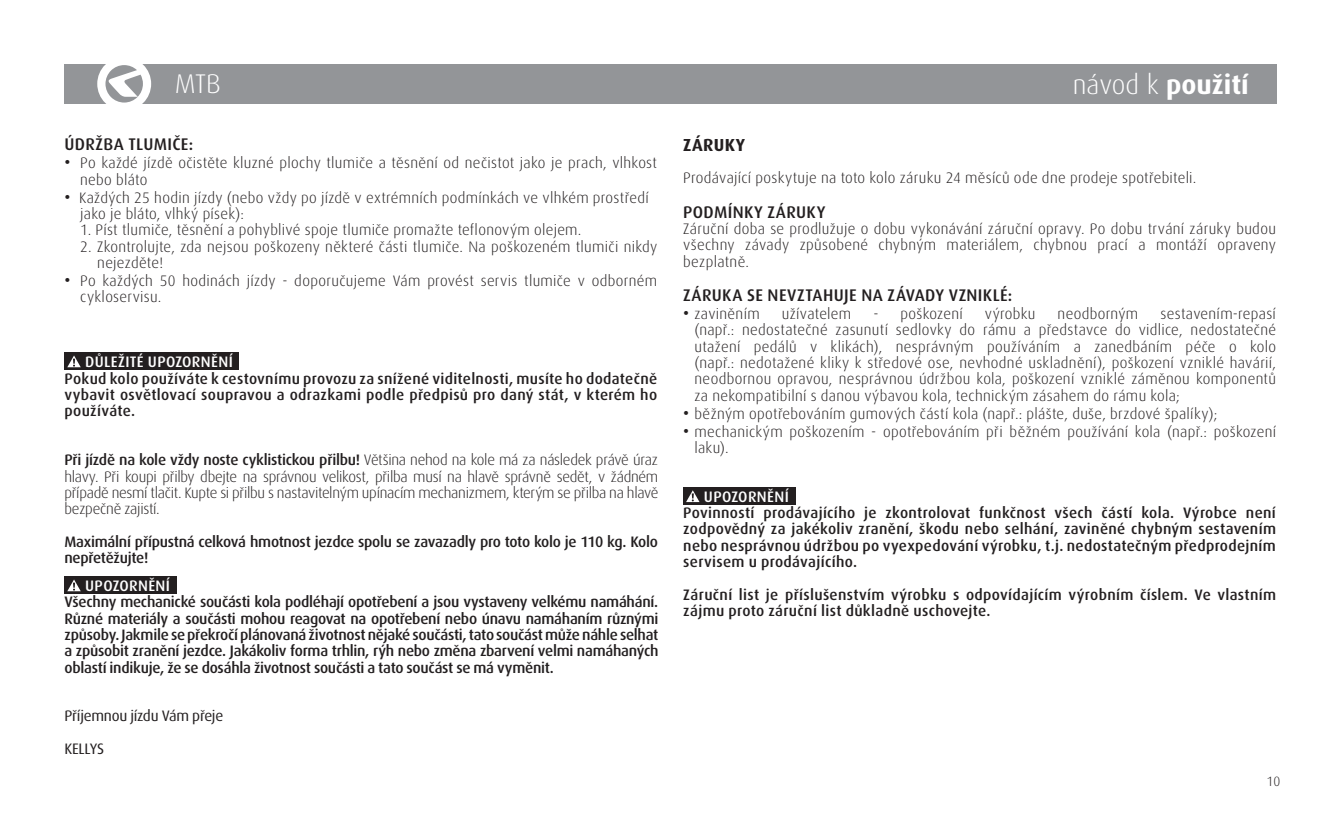
<style>
.page{position:relative;width:1341px;height:831px;background:#fff}
.page>*{position:absolute;margin:0;border:0;box-sizing:border-box;transform-origin:0 0}
.t1{font:700 27px "Dax CE";color:#fff}
.t2{font:300 27px "Dax CE";color:#fff}
.t3{font:700 17.55px "Dax CE";letter-spacing:.025em;color:#231f20}
.t4{font:500 16.88px "Dax CE";letter-spacing:.02em;color:#231f20}
.t5{font:300 15.3px/16.2px "Dax CE";letter-spacing:.02em;color:#231f20}
.t6{font:500 15.3px/16.4px "Dax CE";letter-spacing:.02em;color:#231f20;text-align:justify}
.t7{font:500 15.3px/16.2px "Dax CE";letter-spacing:-.02em;color:#231f20}
.t8{font:500 15.3px "Dax CE";letter-spacing:.025em;color:#fff}
.t9{font:15.3px/32.6px "Dax CE";letter-spacing:-.02em;color:#231f20}
.t10{font:300 13.5px "Dax CE";color:#231f20}
.s1{font-weight:300}
.s2{font-weight:500;font-size:16.88px}
.s3{font-weight:500}
</style>
<div class="page">
<div style="left:64px;top:576px;width:113px;height:18px;background:#231f20"></div>
<svg style="left:67px;top:579px;width:14px;height:12px"></svg>
<div style="left:683px;top:487px;width:112px;height:17px;background:#231f20"></div>
<svg style="left:686px;top:490px;width:13px;height:12px"></svg>
<div style="left:64px;top:352px;width:175px;height:18px;background:#231f20"></div>
<svg style="left:67px;top:355px;width:14px;height:12px"></svg>
<div style="left:64px;top:64px;width:1212px;height:40px;background:#939598"></div>
<svg style="left:97px;top:64px;width:54px;height:40px"></svg>
<h1 class="t2" style="left:175px;top:71px;width:47px">MTB</h1>
<h1 class="t1" style="left:1073px;top:76px;width:177px"><span class="s1">návod k</span> použití</h1>
<p class="t4" style="left:64px;top:136px;width:130px">ÚDRŽBA TLUMIČE:</p>
<p class="t5" style="left:80px;top:156px;width:578px;text-indent:-16px"><span class="s2">•</span> Po každé jízdě očistěte kluzné plochy tlumiče a těsnění od nečistot jako je prach, vlhkost nebo bláto</p>
<p class="t5" style="left:80px;top:190px;width:570px;text-indent:-16px"><span class="s2">•</span> Každých 25 hodin jízdy (nebo vždy po jízdě v extrémních podmínkách ve vlhkém prostředí jako je bláto, vlhký písek):</p>
<p class="t5" style="left:80px;top:222px;width:503px">1. Píst tlumiče, těsnění a pohyblivé spoje tlumiče promažte teflonovým olejem.</p>
<p class="t5" style="left:97px;top:239px;width:561px;text-indent:-17px">2. Zkontrolujte, zda nejsou poškozeny některé části tlumiče. Na poškozeném tlumiči nikdy nejezděte!</p>
<p class="t5" style="left:80px;top:273px;width:578px;text-indent:-16px"><span class="s2">•</span> Po každých 50 hodinách jízdy - doporučujeme Vám provést servis tlumiče v odborném cykloservisu.</p>
<p class="t8" style="left:85px;top:355px;width:149px">DŮLEŽITÉ UPOZORNĚNÍ</p>
<p class="t6" style="left:64px;top:371px;width:594px">Pokud kolo používáte k cestovnímu provozu za snížené viditelnosti, musíte ho dodatečně vybavit osvětlovací soupravou a odrazkami podle předpisů pro daný stát, v kterém ho používáte.</p>
<p class="t5" style="left:64px;top:452px;width:596px;text-align:justify"><span class="s3">Při jízdě na kole vždy noste cyklistickou přilbu!</span> Většina nehod na kole má za následek právě úraz hlavy. Při koupi přilby dbejte na správnou velikost, přilba musí na hlavě správně sedět, v žádném případě nesmí tlačit. Kupte si přilbu s nastavitelným upínacím mechanizmem, kterým se přilba na hlavě bezpečně zajistí.</p>
<p class="t7" style="left:64px;top:534px;width:595px">Maximální přípustná celková hmotnost jezdce spolu se zavazadly pro toto kolo je 110 kg. Kolo nepřetěžujte!</p>
<p class="t8" style="left:85px;top:578px;width:86px">UPOZORNĚNÍ</p>
<p class="t6" style="left:64px;top:594px;width:595px">Všechny mechanické součásti kola podléhají opotřebení a jsou vystaveny velkému namáhání.<br>Různé materiály a součásti mohou reagovat na opotřebení nebo únavu namáhaním různými způsoby. Jakmile se překročí plánovaná životnost nějaké součásti, tato součást může náhle selhat a způsobit zranění jezdce. Jakákoliv forma trhlin, rýh nebo změna zbarvení velmi namáhaných oblastí indikuje, že se dosáhla životnost součásti a tato součást se má vyměnit.</p>
<p class="t9" style="left:65px;top:699px;width:160px">Příjemnou jízdu Vám přeje<br>KELLYS</p>
<p class="t3" style="left:683px;top:138px;width:63px">ZÁRUKY</p>
<p class="t5" style="left:683px;top:171px;width:515px">Prodávající poskytuje na toto kolo záruku 24 měsíců ode dne prodeje spotřebiteli.</p>
<p class="t4" style="left:683px;top:203px;width:144px">PODMÍNKY ZÁRUKY</p>
<p class="t5" style="left:683px;top:221px;width:594px;text-align:justify">Záruční doba se prodlužuje o dobu vykonávání záruční opravy. Po dobu trvání záruky budou všechny závady způsobené chybným materiálem, chybnou prací a montáží opraveny bezplatně.</p>
<p class="t4" style="left:683px;top:287px;width:331px">ZÁRUKA SE NEVZTAHUJE NA ZÁVADY VZNIKLÉ:</p>
<p class="t5" style="left:683px;top:306px;width:78px"><span class="s2">•</span> zaviněním</p>
<p class="t5" style="left:782px;top:306px;width:71px">užívatelem</p>
<p class="t5" style="left:873px;top:306px;width:91px">- poškození</p>
<p class="t5" style="left:985px;top:306px;width:52px">výrobku</p>
<p class="t5" style="left:1057px;top:306px;width:82px">neodborným</p>
<p class="t5" style="left:694px;top:306px;width:583px;text-align:justify;text-indent:466px">sestavením-repasí (např.: nedostatečné zasunutí sedlovky do rámu a představce do vidlice, nedostatečné utažení pedálů v klikách), nesprávným používáním a zanedbáním péče o kolo (např.: nedotažené kliky k středové ose, nevhodné uskladnění), poškození vzniklé havárií, neodbornou opravou, nesprávnou údržbou kola, poškození vzniklé záměnou komponentů za nekompatibilní s danou výbavou kola, technickým zásahem do rámu kola;</p>
<p class="t5" style="left:683px;top:406px;width:536px"><span class="s2">•</span> běžným opotřebováním gumových částí kola (např.: plášte, duše, brzdové špalíky);</p>
<p class="t5" style="left:694px;top:424px;width:583px;text-indent:-11px"><span class="s2">•</span> mechanickým poškozením - opotřebováním při běžném používání kola (např.: poškození laku).</p>
<p class="t8" style="left:704px;top:489px;width:86px">UPOZORNĚNÍ</p>
<p class="t6" style="left:683px;top:505px;width:594px">Povinností prodávajícího je zkontrolovat funkčnost všech částí kola. Výrobce není zodpovědný za jakékoliv zranění, škodu nebo selhání, zaviněné chybným sestavením nebo nesprávnou údržbou po vyexpedování výrobku, t.j. nedostatečným předprodejním servisem u prodávajícího.</p>
<p class="t6" style="left:683px;top:587px;width:594px">Záruční list je příslušenstvím výrobku s odpovídajícím výrobním číslem. Ve vlastním zájmu proto záruční list důkladně uschovejte.</p>
<p class="t10" style="left:1266px;top:775px;width:15px">10</p>
</div>
